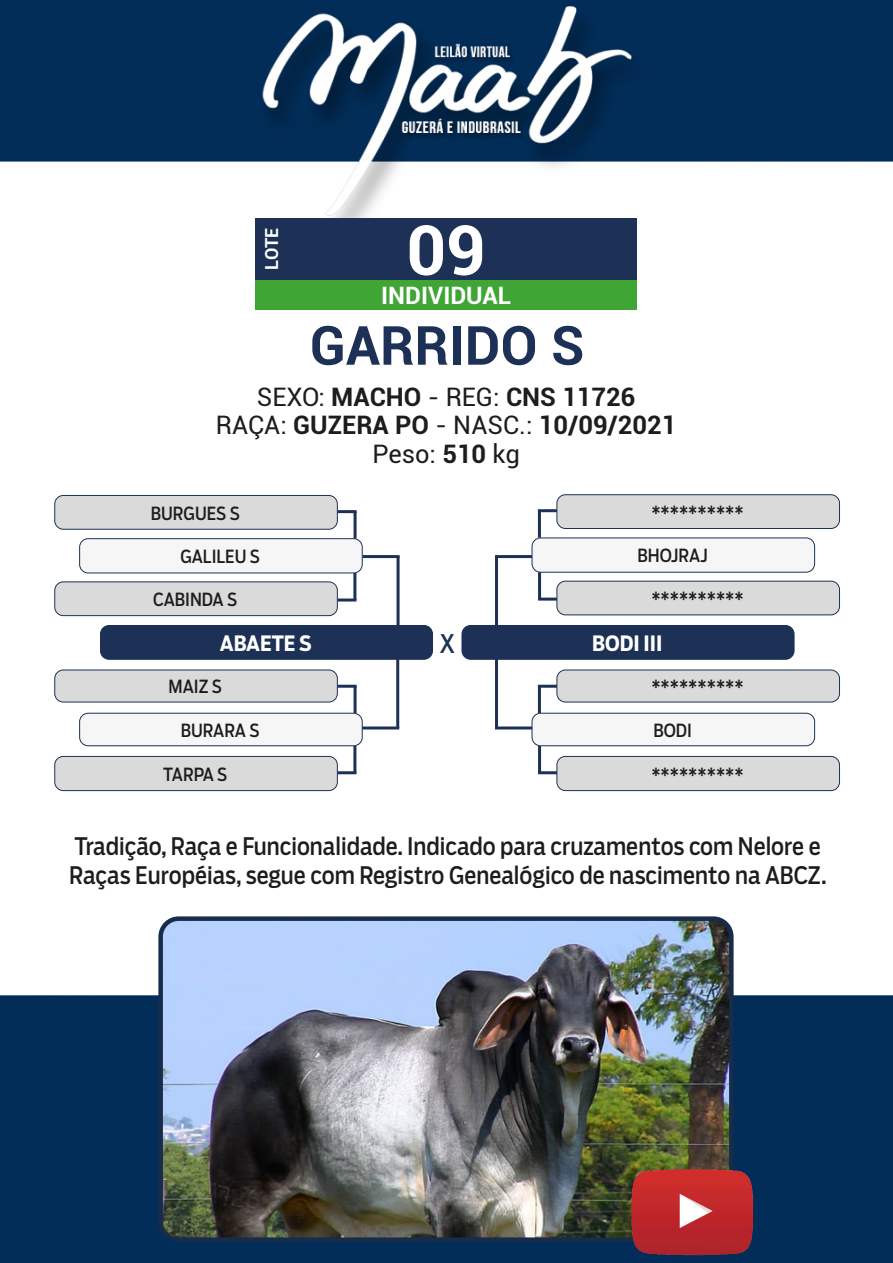
<style>
.page{position:relative;width:893px;height:1263px;background:#fff}
.page>*{position:absolute;margin:0;border:0;box-sizing:border-box;transform-origin:0 0}
.t1{font:700 69px "Roboto";color:#fff}
.t2{font:700 54px "Roboto";color:#1c3155}
.t3{font:700 25.5px "Roboto";color:#1d1d1b}
.t4{font:25.5px "Roboto";letter-spacing:-.005em;color:#1d1d1b}
.t5{font:25.5px "Boomer Cond";color:#1c3155}
.t6{font:24px/28.8px "Boomer Cond";color:#1d1d1b}
.t7{font:700 24px "Roboto";color:#fff}
.t8{font:700 21px "Boomer Cond";color:#fff}
.t9{font:18px "Boomer Cond";color:#1d1d1b}
.t10{font:700 18px "Roboto";color:#fff}
.s1{font-weight:400}
.s2{font-weight:700}
</style>
<div class="page">
<img style="left:0;top:0;width:893px;height:1263px">
<hr style="left:495px;top:556px;width:3px;height:70px;background:#1c3155">
<hr style="left:495px;top:555px;width:37px;height:3px;background:#1c3155">
<hr style="left:397px;top:556px;width:3px;height:70px;background:#1c3155">
<hr style="left:363px;top:555px;width:37px;height:3px;background:#1c3155">
<hr style="left:354px;top:686px;width:3px;height:27px;background:#1c3155">
<hr style="left:337px;top:685px;width:20px;height:3px;background:#1c3155">
<hr style="left:353px;top:746px;width:3px;height:27px;background:#1c3155">
<hr style="left:337px;top:771px;width:19px;height:3px;background:#1c3155">
<hr style="left:538px;top:686px;width:3px;height:27px;background:#1c3155">
<hr style="left:538px;top:685px;width:19px;height:3px;background:#1c3155">
<hr style="left:538px;top:746px;width:3px;height:27px;background:#1c3155">
<hr style="left:538px;top:771px;width:19px;height:3px;background:#1c3155">
<hr style="left:538px;top:510px;width:3px;height:28px;background:#1c3155">
<hr style="left:538px;top:509px;width:19px;height:3px;background:#1c3155">
<hr style="left:538px;top:572px;width:3px;height:27px;background:#1c3155">
<hr style="left:538px;top:598px;width:19px;height:3px;background:#1c3155">
<hr style="left:353px;top:573px;width:3px;height:27px;background:#1c3155">
<hr style="left:337px;top:598px;width:19px;height:3px;background:#1c3155">
<hr style="left:354px;top:511px;width:3px;height:28px;background:#1c3155">
<hr style="left:337px;top:510px;width:20px;height:3px;background:#1c3155">
<div style="left:557px;top:581px;width:282px;height:34px;background:#dadada;border-radius:9px"></div>
<div style="left:556px;top:581px;width:284px;height:34px;border:1px solid #1c3155;border-radius:9px"></div>
<div style="left:55px;top:582px;width:282px;height:34px;background:#dadada;border-radius:9px"></div>
<div style="left:54px;top:581px;width:284px;height:35px;border:1px solid #1c3155;border-radius:9px"></div>
<div style="left:55px;top:756px;width:282px;height:34px;background:#dadada;border-radius:9px"></div>
<div style="left:54px;top:756px;width:284px;height:35px;border:1px solid #1c3155;border-radius:9px"></div>
<div style="left:557px;top:756px;width:282px;height:34px;background:#dadada;border-radius:9px"></div>
<div style="left:556px;top:756px;width:284px;height:35px;border:1px solid #1c3155;border-radius:9px"></div>
<div style="left:532px;top:538px;width:283px;height:34px;background:#f6f6f6;border-radius:9px"></div>
<div style="left:532px;top:537px;width:283px;height:36px;border:1px solid #1c3155;border-radius:9px"></div>
<div style="left:80px;top:539px;width:282px;height:34px;background:#f6f6f6;border-radius:9px"></div>
<div style="left:79px;top:538px;width:284px;height:35px;border:1px solid #1c3155;border-radius:9px"></div>
<div style="left:80px;top:713px;width:282px;height:33px;background:#f6f6f6;border-radius:9px"></div>
<div style="left:79px;top:713px;width:284px;height:33px;border:1px solid #1c3155;border-radius:9px"></div>
<div style="left:532px;top:713px;width:283px;height:33px;background:#f6f6f6;border-radius:9px"></div>
<div style="left:532px;top:713px;width:283px;height:33px;border:1px solid #1c3155;border-radius:9px"></div>
<div style="left:557px;top:495px;width:282px;height:33px;background:#dadada;border-radius:9px"></div>
<div style="left:556px;top:494px;width:284px;height:35px;border:1px solid #1c3155;border-radius:9px"></div>
<div style="left:55px;top:495px;width:282px;height:34px;background:#dadada;border-radius:9px"></div>
<div style="left:54px;top:495px;width:284px;height:35px;border:1px solid #1c3155;border-radius:9px"></div>
<div style="left:55px;top:670px;width:282px;height:32px;background:#dadada;border-radius:9px"></div>
<div style="left:54px;top:670px;width:284px;height:32px;border:1px solid #1c3155;border-radius:9px"></div>
<div style="left:557px;top:670px;width:282px;height:32px;background:#dadada;border-radius:9px"></div>
<div style="left:556px;top:670px;width:284px;height:32px;border:1px solid #1c3155;border-radius:9px"></div>
<div style="left:433px;top:625px;width:28px;height:34px;background:#fff"></div>
<div style="left:100px;top:625px;width:332px;height:34px;background:#1c3155;border-radius:9px"></div>
<div style="left:100px;top:625px;width:333px;height:35px;border:1px solid #1c3155;border-radius:9px"></div>
<div style="left:462px;top:625px;width:332px;height:34px;background:#1c3155;border-radius:9px"></div>
<div style="left:462px;top:625px;width:332px;height:35px;border:1px solid #1c3155;border-radius:9px"></div>
<hr style="left:396px;top:659px;width:3px;height:69px;background:#1c3155">
<hr style="left:362px;top:726px;width:37px;height:3px;background:#1c3155">
<hr style="left:495px;top:659px;width:3px;height:69px;background:#1c3155">
<hr style="left:495px;top:726px;width:37px;height:3px;background:#1c3155">
<img style="left:161px;top:919px;width:570px;height:321px">
<div style="left:158px;top:916px;width:576px;height:326px;border:4px solid #172b4a;border-radius:18px"></div>
<img style="left:629px;top:1167px;width:127px;height:89px">
<div style="left:256px;top:280px;width:381px;height:30px;background:#3fa535"></div>
<div style="left:255px;top:218px;width:382px;height:62px;background:#1c3155"></div>
<p class="t10" style="left:259px;top:270px;width:44px;rotate:-90deg">LOTE</p>
<p class="t1" style="left:406px;top:202px;width:81px">09</p>
<p class="t7" style="left:381px;top:278px;width:131px">INDIVIDUAL</p>
<p class="t2" style="left:310px;top:307px;width:276px">GARRIDO S</p>
<p class="t3" style="left:257px;top:379px;width:380px"><span class="s1">SEXO:</span> MACHO <span class="s1">- REG:</span> CNS 11726</p>
<p class="t3" style="left:216px;top:407px;width:462px"><span class="s1">RAÇA:</span> GUZERA PO <span class="s1">- NASC.:</span> 10/09/2021</p>
<p class="t4" style="left:372px;top:436px;width:149px">Peso: <span class="s2">510</span> kg</p>
<p class="t9" style="left:151px;top:502px;width:91px">BURGUES S</p>
<p class="t9" style="left:651px;top:502px;width:94px">**********</p>
<p class="t9" style="left:180px;top:546px;width:81px">GALILEU S</p>
<p class="t9" style="left:638px;top:545px;width:72px">BHOJRAJ</p>
<p class="t9" style="left:153px;top:589px;width:86px">CABINDA S</p>
<p class="t9" style="left:651px;top:588px;width:94px">**********</p>
<p class="t8" style="left:220px;top:630px;width:94px">ABAETE S</p>
<p class="t5" style="left:439px;top:628px;width:17px">X</p>
<p class="t8" style="left:592px;top:630px;width:72px">BODI III</p>
<p class="t9" style="left:169px;top:676px;width:55px">MAIZ S</p>
<p class="t9" style="left:651px;top:676px;width:94px">**********</p>
<p class="t9" style="left:181px;top:719px;width:80px">BURARA S</p>
<p class="t9" style="left:653px;top:719px;width:40px">BODI</p>
<p class="t9" style="left:163px;top:763px;width:66px">TARPA S</p>
<p class="t9" style="left:651px;top:763px;width:94px">**********</p>
<p class="t6" style="left:69px;top:832px;width:759px">Tradição, Raça e Funcionalidade. Indicado para cruzamentos com Nelore e<br>Raças Européias, segue com Registro Genealógico de nascimento na ABCZ.</p>
</div>
